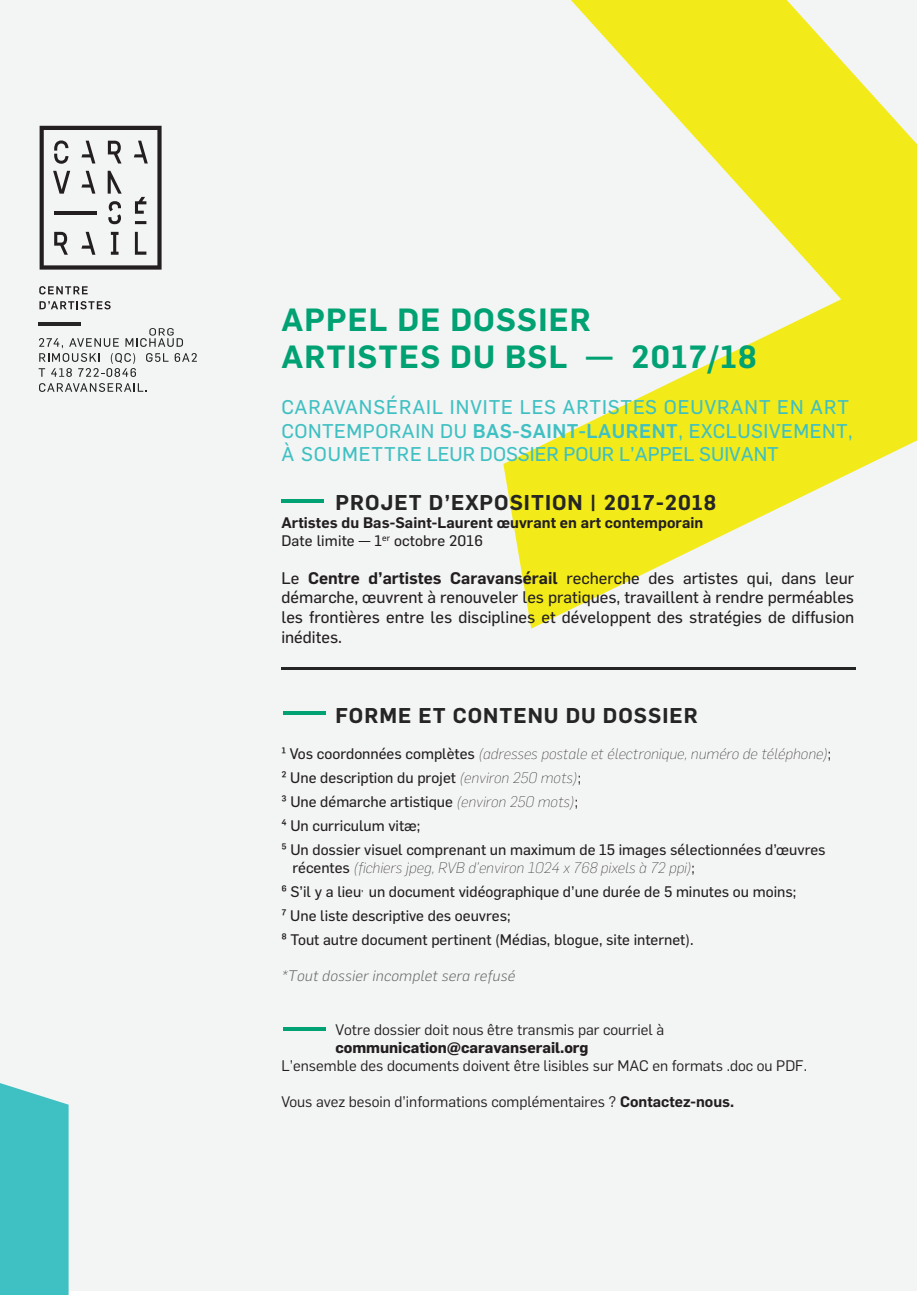
<style>
.page{position:relative;width:917px;height:1295px;background:#fff}
.page>*{position:absolute;margin:0;border:0;box-sizing:border-box;transform-origin:0 0}
.t1{font:600 31.5px/37.8px "Flama";letter-spacing:.04em;color:#00a173}
.t2{font:600 21px "Flama";letter-spacing:.05em;color:#252525}
.t3{font:19.5px/23.4px "Flama Basic";letter-spacing:.025em;color:#3fc0c2}
.t4{font:16.5px/19.8px "Flama Basic";color:#231f20;text-align:justify}
.t5{font:15px/24px "Flama Basic";color:#231f20}
.t6{font:15px "Flama";color:#231f20}
.t7{font:italic 200 15px "Flama";letter-spacing:.01em;color:#231f20}
.t8{font:600 15px "Flama";letter-spacing:.005em;color:#231f20}
.t9{font:italic 300 15px "Flama";letter-spacing:.02em;color:#676767}
.t10{font:700 15px "Flama";color:#231f20}
.s1{font-family:"Flama";font-weight:500}
.s2{font-family:"Flama";font-weight:600}
.s3{font-family:"Flama Basic";font-weight:400;font-style:normal}
.s4{font-weight:400;font-style:normal}
.s5{font-family:"Flama";font-weight:200;font-style:italic}
.s6{font-family:"Flama"}
.s7{font-weight:600}
</style>
<div class="page">
<div style="left:0;top:0;width:916px;height:1291px;background:#f3f4f4"></div>
<hr style="left:38px;top:322px;width:43px;height:3px;background:#252525">
<svg style="left:39px;top:383px;width:108px;height:9px"></svg>
<svg style="left:39px;top:328px;width:158px;height:49px"></svg>
<svg style="left:40px;top:126px;width:122px;height:144px"></svg>
<svg style="left:39px;top:286px;width:49px;height:8px"></svg>
<svg style="left:39px;top:301px;width:72px;height:8px"></svg>
<hr style="left:283px;top:712px;width:43px;height:3px;background:#00a173">
<hr style="left:283px;top:1027px;width:43px;height:3px;background:#00a173">
<hr style="left:282px;top:667px;width:573px;height:3px;background:#252525">
<hr style="left:281px;top:499px;width:43px;height:3px;background:#00a173">
<svg style="left:503px;top:0;width:413px;height:628px"></svg>
<div style="left:0;top:1083px;width:69px;height:212px;background:#3fc0c2"></div>
<h1 class="t1" style="left:281px;top:298px;width:477px">APPEL DE DOSSIER<br>ARTISTES DU BSL — 2017/18</h1>
<h3 class="t3" style="left:281px;top:394px;width:573px">CARAVANSÉRAIL INVITE LES ARTISTES OEUVRANT EN ART<br>CONTEMPORAIN DU <span class="s1">BAS-SAINT-LAURENT</span>, EXCLUSIVEMENT,<br>À SOUMETTRE LEUR DOSSIER POUR L’APPEL SUIVANT</h3>
<h2 class="t2" style="left:335px;top:487px;width:382px">PROJET D’EXPOSITION | 2017-2018</h2>
<p class="t8" style="left:281px;top:511px;width:423px">Artistes du Bas-Saint-Laurent œuvrant en art contemporain</p>
<p class="t5" style="left:281px;top:527px;width:203px">Date limite — 1<sup>er</sup> octobre 2016</p>
<p class="t4" style="left:281px;top:567px;width:574px">Le <span class="s2">Centre d’artistes Caravansérail</span> recherche des artistes qui, dans leur démarche, œuvrent à renouveler les pratiques, travaillent à rendre perméables les frontières entre les disciplines et développent des stratégies de diffusion inédites.</p>
<h2 class="t2" style="left:335px;top:700px;width:364px">FORME ET CONTENU DU DOSSIER</h2>
<p class="t7" style="left:281px;top:744px;width:551px"><span class="s3">¹ Vos coordonnées complètes</span> (adresses postale et électronique, numéro de téléphone)<span class="s4">;</span></p>
<p class="t5" style="left:281px;top:764px;width:546px">² Une description du projet <span class="s5">(environ 250 mots)</span><span class="s6">;<br></span>³ Une démarche artistique <span class="s5">(environ 250 mots)</span><span class="s6">;<br></span>⁴ Un curriculum vitæ;<br>⁵ Un dossier visuel comprenant un maximum de 15 images sélectionnées d’œuvres</p>
<p class="t7" style="left:292px;top:858px;width:404px"><span class="s3">récentes</span> (fichiers jpeg, RVB d’environ 1024 x 768 pixels à 72 ppi)<span class="s4">;</span></p>
<p class="t5" style="left:281px;top:878px;width:516px">⁶ S’il y a lieu, un document vidéographique d’une durée de 5 minutes ou moins;<br>⁷ Une liste descriptive des oeuvres;<br>⁸ Tout autre document pertinent (Médias, blogue, site internet).</p>
<p class="t9" style="left:281px;top:965px;width:235px">*Tout dossier incomplet sera refusé</p>
<p class="t6" style="left:335px;top:1019px;width:330px">Votre dossier doit nous être transmis par courriel à</p>
<p class="t10" style="left:335px;top:1036px;width:254px">communication@caravanserail.org</p>
<p class="t6" style="left:281px;top:1055px;width:527px">L’ensemble des documents doivent être lisibles sur MAC en formats .doc ou PDF.</p>
<p class="t6" style="left:281px;top:1091px;width:454px">Vous avez besoin d’informations complémentaires ? <span class="s7">Contactez-nous.</span></p>
</div>
